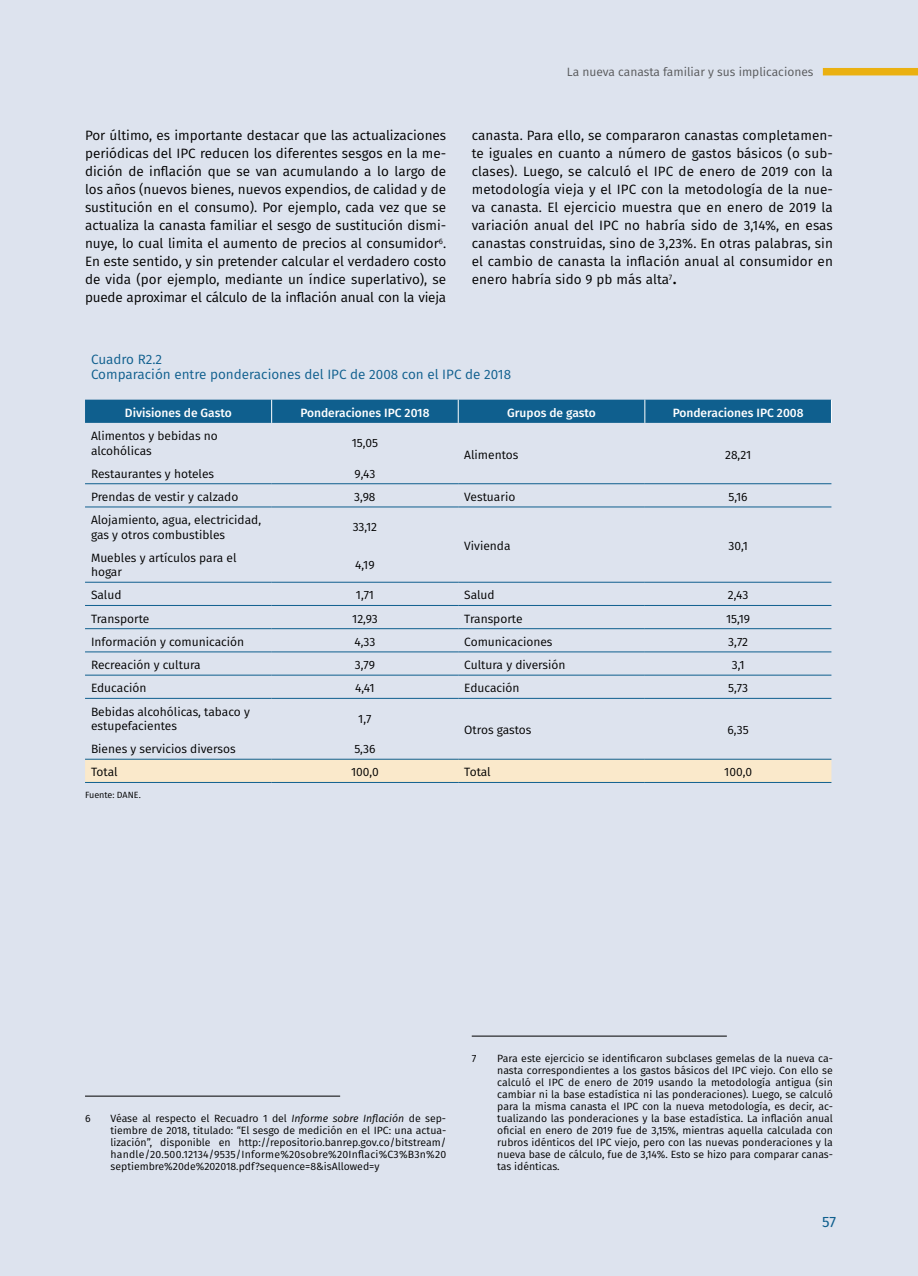
<style>
.page{position:relative;width:918px;height:1276px;background:#dde3ee}
.page>*{position:absolute;margin:0;border:0;box-sizing:border-box;transform-origin:0 0}
.t1{font:19.5px "Fira Sans";color:#000}
.t2{font:15px "Fira Sans";color:#0f5f8e}
.t3{font:13.5px/18px "Fira Sans";letter-spacing:-.005em;color:#000;text-align:justify}
.t4{font:13.5px/15px "Fira Sans";color:#0f5f8e}
.t5{font:12px/14.4px "Fira Sans";color:#000}
.t6{font:500 12px "Fira Sans";color:#fff}
.t7{font:12px "Fira Sans";color:#58595b}
.t8{font:10.5px/12px "Fira Sans";color:#000;text-align:justify}
.t9{font:9px "Fira Sans";color:#000}
.s1{font-style:italic}
</style>
<div class="page">
<hr style="left:85px;top:1095px;width:255px;height:1px;background:#000">
<div style="left:85px;top:760px;width:746px;height:22px;background:#fae9cb"></div>
<div style="left:85px;top:400px;width:747px;height:23px;background:#0f5f8e"></div>
<hr style="left:85px;top:506px;width:187px;height:1px;background:#0f5f8e">
<hr style="left:272px;top:506px;width:186px;height:1px;background:#0f5f8e">
<hr style="left:458px;top:506px;width:187px;height:1px;background:#0f5f8e">
<hr style="left:645px;top:506px;width:186px;height:1px;background:#0f5f8e">
<hr style="left:85px;top:782px;width:187px;height:1px;background:#0f5f8e">
<hr style="left:272px;top:782px;width:186px;height:1px;background:#0f5f8e">
<hr style="left:458px;top:782px;width:187px;height:1px;background:#0f5f8e">
<hr style="left:645px;top:782px;width:186px;height:1px;background:#0f5f8e">
<hr style="left:85px;top:759px;width:187px;height:1px;background:#0f5f8e">
<hr style="left:272px;top:759px;width:186px;height:1px;background:#0f5f8e">
<hr style="left:458px;top:759px;width:187px;height:1px;background:#0f5f8e">
<hr style="left:645px;top:759px;width:186px;height:1px;background:#0f5f8e">
<hr style="left:458px;top:483px;width:187px;height:1px;background:#0f5f8e">
<hr style="left:645px;top:483px;width:186px;height:1px;background:#0f5f8e">
<hr style="left:85px;top:483px;width:187px;height:1px;background:#0f5f8e">
<hr style="left:272px;top:483px;width:186px;height:1px;background:#0f5f8e">
<hr style="left:85px;top:582px;width:187px;height:1px;background:#0f5f8e">
<hr style="left:272px;top:582px;width:186px;height:1px;background:#0f5f8e">
<hr style="left:458px;top:582px;width:187px;height:1px;background:#0f5f8e">
<hr style="left:645px;top:582px;width:186px;height:1px;background:#0f5f8e">
<hr style="left:85px;top:605px;width:187px;height:1px;background:#0f5f8e">
<hr style="left:272px;top:605px;width:186px;height:1px;background:#0f5f8e">
<hr style="left:458px;top:605px;width:187px;height:1px;background:#0f5f8e">
<hr style="left:645px;top:605px;width:186px;height:1px;background:#0f5f8e">
<hr style="left:85px;top:628px;width:187px;height:1px;background:#0f5f8e">
<hr style="left:272px;top:628px;width:186px;height:1px;background:#0f5f8e">
<hr style="left:458px;top:628px;width:187px;height:1px;background:#0f5f8e">
<hr style="left:645px;top:628px;width:186px;height:1px;background:#0f5f8e">
<hr style="left:85px;top:651px;width:187px;height:1px;background:#0f5f8e">
<hr style="left:272px;top:651px;width:186px;height:1px;background:#0f5f8e">
<hr style="left:458px;top:651px;width:187px;height:1px;background:#0f5f8e">
<hr style="left:645px;top:651px;width:186px;height:1px;background:#0f5f8e">
<hr style="left:85px;top:675px;width:187px;height:1px;background:#0f5f8e">
<hr style="left:272px;top:675px;width:186px;height:1px;background:#0f5f8e">
<hr style="left:458px;top:675px;width:187px;height:1px;background:#0f5f8e">
<hr style="left:645px;top:675px;width:186px;height:1px;background:#0f5f8e">
<hr style="left:85px;top:698px;width:187px;height:1px;background:#0f5f8e">
<hr style="left:272px;top:698px;width:186px;height:1px;background:#0f5f8e">
<hr style="left:458px;top:698px;width:187px;height:1px;background:#0f5f8e">
<hr style="left:645px;top:698px;width:186px;height:1px;background:#0f5f8e">
<hr style="left:472px;top:1035px;width:255px;height:1px;background:#000">
<div style="left:823px;top:68px;width:95px;height:7px;background:#eab010"></div>
<p class="t3" style="left:85px;top:126px;width:363px">Por último, es importante destacar que las actualizaciones periódicas del IPC reducen los diferentes sesgos en la me&shy;dición de inflación que se van acumulando a lo largo de los años (nuevos bienes, nuevos expendios, de calidad y de sustitución en el consumo). Por ejemplo, cada vez que se actualiza la canasta familiar el sesgo de sustitución dismi&shy;nuye, lo cual limita el aumento de precios al consumidor<sup>6</sup>.<br>En este sentido, y sin pretender calcular el verdadero costo de vida (por ejemplo, mediante un índice superlativo), se puede aproximar el cálculo de la inflación anual con la vieja</p>
<p class="t7" style="left:567px;top:63px;width:248px">La nueva canasta familiar y sus implicaciones</p>
<p class="t3" style="left:472px;top:126px;width:363px">canasta. Para ello, se compararon canastas completamen&shy;te iguales en cuanto a número de gastos básicos (o sub&shy;clases). Luego, se calculó el IPC de enero de 2019 con la metodología vieja y el IPC con la metodología de la nue&shy;va canasta. El ejercicio muestra que en enero de 2019 la variación anual del IPC no habría sido de 3,14%, en esas canastas construidas, sino de 3,23%. En otras palabras, sin el cambio de canasta la inflación anual al consumidor en enero habría sido 9 pb más alta<sup>7</sup></p>
<h1 class="t1" style="left:673px;top:263px;width:6px">.</h1>
<p class="t4" style="left:91px;top:351px;width:422px">Cuadro R2.2<br>Comparación entre ponderaciones del IPC de 2008 con el IPC de 2018</p>
<p class="t6" style="left:125px;top:403px;width:108px">Divisiones de Gasto</p>
<p class="t6" style="left:300px;top:403px;width:131px">Ponderaciones IPC 2018</p>
<p class="t6" style="left:507px;top:403px;width:90px">Grupos de gasto</p>
<p class="t6" style="left:673px;top:403px;width:132px">Ponderaciones IPC 2008</p>
<p class="t5" style="left:91px;top:428px;width:128px">Alimentos y bebidas no alcohólicas</p>
<p class="t5" style="left:352px;top:436px;width:28px">15,05</p>
<p class="t5" style="left:464px;top:447px;width:56px">Alimentos</p>
<p class="t5" style="left:725px;top:447px;width:27px">28,21</p>
<p class="t5" style="left:91px;top:466px;width:125px">Restaurantes y hoteles</p>
<p class="t5" style="left:355px;top:466px;width:22px">9,43</p>
<p class="t5" style="left:91px;top:489px;width:149px">Prendas de vestir y calzado</p>
<p class="t5" style="left:354px;top:489px;width:23px">3,98</p>
<p class="t5" style="left:464px;top:489px;width:53px">Vestuario</p>
<p class="t5" style="left:729px;top:489px;width:21px">5,16</p>
<p class="t5" style="left:91px;top:512px;width:172px">Alojamiento, agua, electricidad, gas y otros combustibles</p>
<p class="t5" style="left:353px;top:520px;width:26px">33,12</p>
<p class="t5" style="left:464px;top:538px;width:48px">Vivienda</p>
<p class="t5" style="left:728px;top:538px;width:21px">30,1</p>
<p class="t5" style="left:91px;top:550px;width:147px">Muebles y artículos para el hogar</p>
<p class="t5" style="left:355px;top:557px;width:21px">4,19</p>
<p class="t5" style="left:91px;top:588px;width:32px">Salud</p>
<p class="t5" style="left:356px;top:588px;width:20px">1,71</p>
<p class="t5" style="left:464px;top:588px;width:32px">Salud</p>
<p class="t5" style="left:728px;top:588px;width:22px">2,43</p>
<p class="t5" style="left:91px;top:611px;width:60px">Transporte</p>
<p class="t5" style="left:352px;top:611px;width:27px">12,93</p>
<p class="t5" style="left:464px;top:611px;width:60px">Transporte</p>
<p class="t5" style="left:726px;top:611px;width:26px">15,19</p>
<p class="t5" style="left:91px;top:634px;width:155px">Información y comunicación</p>
<p class="t5" style="left:354px;top:634px;width:23px">4,33</p>
<p class="t5" style="left:464px;top:634px;width:90px">Comunicaciones</p>
<p class="t5" style="left:728px;top:634px;width:21px">3,72</p>
<p class="t5" style="left:91px;top:657px;width:111px">Recreación y cultura</p>
<p class="t5" style="left:355px;top:657px;width:22px">3,79</p>
<p class="t5" style="left:464px;top:657px;width:103px">Cultura y diversión</p>
<p class="t5" style="left:732px;top:657px;width:14px">3,1</p>
<p class="t5" style="left:91px;top:680px;width:57px">Educación</p>
<p class="t5" style="left:355px;top:680px;width:21px">4,41</p>
<p class="t5" style="left:464px;top:680px;width:57px">Educación</p>
<p class="t5" style="left:728px;top:680px;width:21px">5,73</p>
<p class="t5" style="left:91px;top:704px;width:160px">Bebidas alcohólicas, tabaco y estupefacientes</p>
<p class="t5" style="left:358px;top:711px;width:15px">1,7</p>
<p class="t5" style="left:464px;top:722px;width:69px">Otros gastos</p>
<p class="t5" style="left:728px;top:722px;width:23px">6,35</p>
<p class="t5" style="left:91px;top:741px;width:146px">Bienes y servicios diversos</p>
<p class="t5" style="left:354px;top:741px;width:23px">5,36</p>
<p class="t5" style="left:91px;top:765px;width:28px">Total</p>
<p class="t5" style="left:351px;top:765px;width:29px">100,0</p>
<p class="t5" style="left:464px;top:765px;width:28px">Total</p>
<p class="t5" style="left:724px;top:765px;width:29px">100,0</p>
<p class="t9" style="left:85px;top:788px;width:57px">Fuente: DANE.</p>
<p class="t8" style="left:85px;top:1111px;width:7px">6</p>
<p class="t8" style="left:111px;top:1111px;width:337px">Véase al respecto el Recuadro 1 del <span class="s1">Informe sobre Inflación</span> de sep&shy;tiembre de 2018, titulado: “El sesgo de medición en el IPC: una actua&shy;lización”, disponible en http://repositorio.banrep.gov.co/bitstream/ handle/20.500.12134/9535/Informe%20sobre%20Inflaci%C3%B3n%20 septiembre%20de%202018.pdf?sequence=8&amp;isAllowed=y</p>
<p class="t8" style="left:472px;top:1051px;width:6px">7</p>
<p class="t8" style="left:497px;top:1051px;width:337px">Para este ejercicio se identificaron subclases gemelas de la nueva ca&shy;nasta correspondientes a los gastos básicos del IPC viejo. Con ello se calculó el IPC de enero de 2019 usando la metodología antigua (sin cambiar ni la base estadística ni las ponderaciones). Luego, se calculó para la misma canasta el IPC con la nueva metodología, es decir, ac&shy;tualizando las ponderaciones y la base estadística. La inflación anual oficial en enero de 2019 fue de 3,15%, mientras aquella calculada con rubros idénticos del IPC viejo, pero con las nuevas ponderaciones y la nueva base de cálculo, fue de 3,14%. Esto se hizo para comparar canas&shy;tas idénticas.</p>
<p class="t2" style="left:822px;top:1210px;width:15px">57</p>
</div>
